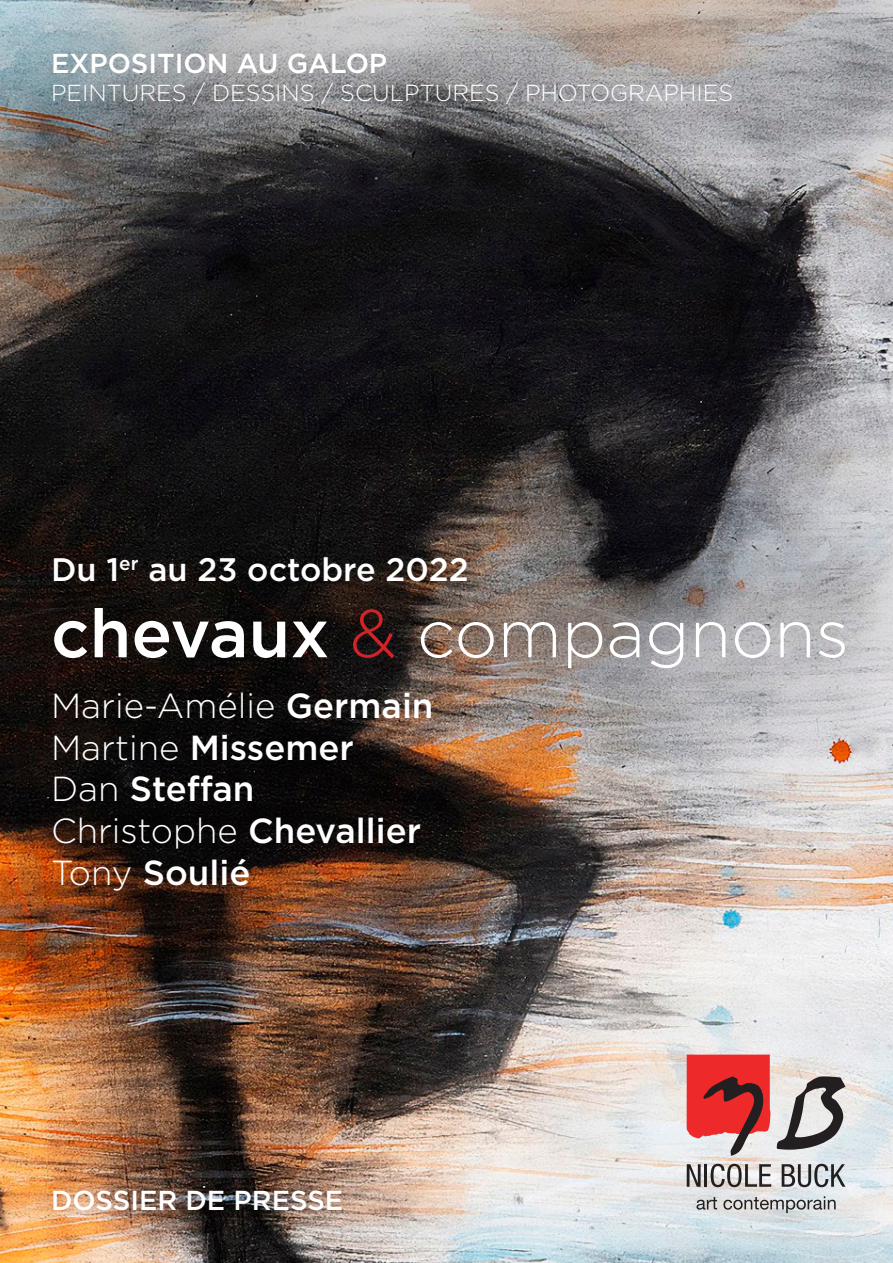
<style>
.page{position:relative;width:893px;height:1263px;background:#fff}
.page>*{position:absolute;margin:0;border:0;box-sizing:border-box;transform-origin:0 0}
.t1{font:300 67.5px "Gotham";color:#fff}
.t2{font:500 34.8px/41.7px "Gotham";color:#fff}
.t3{font:300 34.8px/41.7px "Gotham";color:#fff}
.t4{font:500 32.55px "Gotham";color:#fff}
.t5{font:500 27.45px "Gotham";color:#fff}
.t6{font:300 23.25px "Gotham";color:#fff}
.s1{font-weight:500}
.s2{color:#d1232a}
.s3{font-weight:300}
</style>
<div class="page">
<img style="left:0;top:0;width:893px;height:1263px">
<svg style="left:687px;top:1164px;width:14px;height:23px"></svg>
<hr style="left:704px;top:1164px;width:3px;height:23px;background:#231f20">
<svg style="left:711px;top:1164px;width:60px;height:23px"></svg>
<svg style="left:782px;top:1164px;width:63px;height:23px"></svg>
<svg style="left:696px;top:1197px;width:21px;height:13px"></svg>
<svg style="left:723px;top:1196px;width:113px;height:17px"></svg>
<svg style="left:687px;top:1054px;width:84px;height:102px"></svg>
<svg style="left:777px;top:1076px;width:68px;height:74px"></svg>
<p class="t5" style="left:51px;top:45px;width:338px">EXPOSITION AU GALOP</p>
<p class="t6" style="left:51px;top:78px;width:684px">PEINTURES / DESSINS / SCULPTURES / PHOTOGRAPHIES</p>
<p class="t4" style="left:51px;top:548px;width:419px">Du 1<sup>er</sup> au 23 octobre 2022</p>
<p class="t1" style="left:51px;top:591px;width:799px"><span class="s1">chevaux</span> <span class="s2">&amp;</span> compagnons</p>
<p class="t3" style="left:51px;top:684px;width:384px">Marie-Amélie <span class="s1">Germain<br></span>Martine <span class="s1">Missemer</span></p>
<p class="t2" style="left:51px;top:768px;width:372px"><span class="s3">Dan</span> Steffan<br><span class="s3">Christophe</span> Chevallier</p>
<p class="t2" style="left:51px;top:851px;width:201px"><span class="s3">Tony</span> Soulié</p>
<p class="t5" style="left:51px;top:1182px;width:294px">DOSSIER DE PRESSE</p>
</div>
